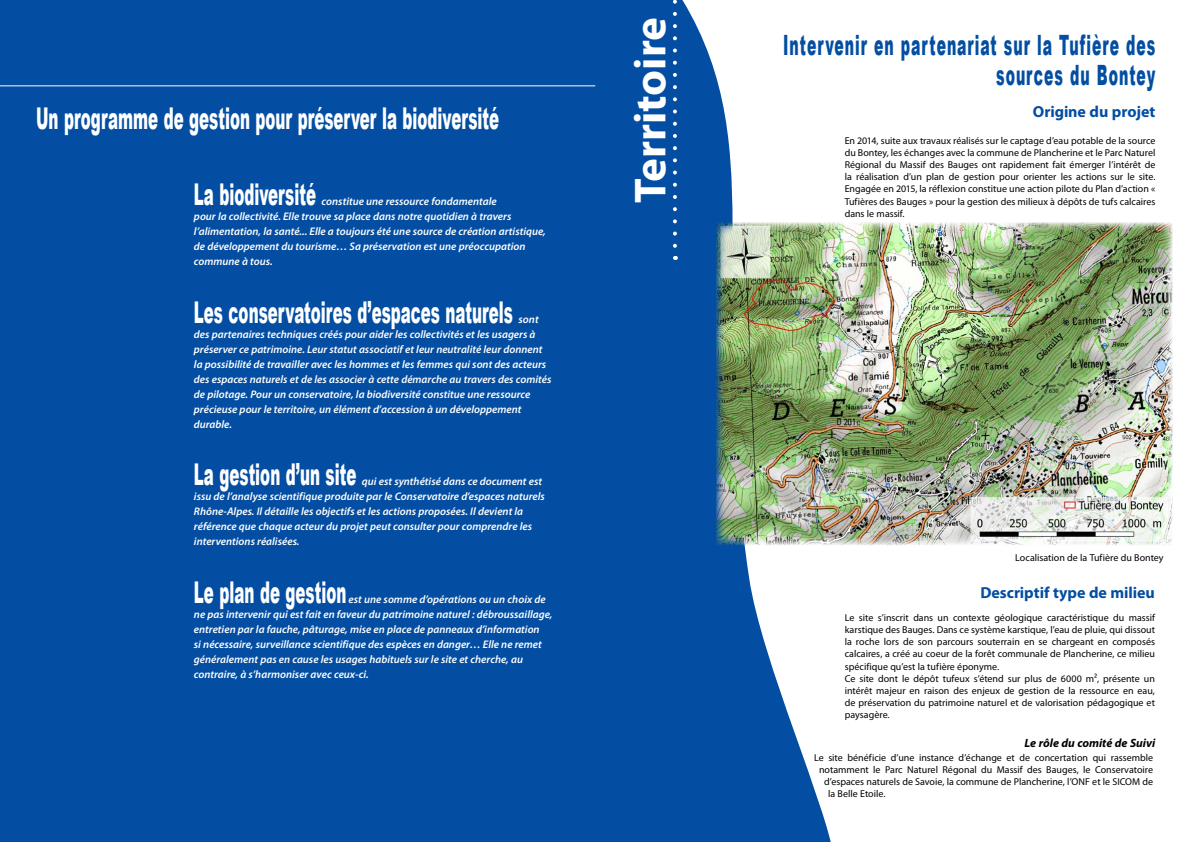
<style>
.page{position:relative;width:1191px;height:842px;background:#fff}
.page>*{position:absolute;margin:0;border:0;box-sizing:border-box;transform-origin:0 0}
.t1{font:700 45px "Myriad Pro";color:#fff}
.t2{font:900 30px "Arial";color:#fff;scale:.5 1}
.t3{font:900 28px/30px "Arial";letter-spacing:.07em;color:#034ea2;text-align:right;scale:.5 1}
.t4{font:700 16px "Myriad Pro";letter-spacing:-.005em;color:#034ea2}
.t5{font:italic 700 12px "Myriad Pro";color:#000}
.t6{font:italic 600 11px/15px "Myriad Pro";color:#fff}
.t7{font:10px/12.1px "Myriad Pro";color:#000;text-align:justify}
</style>
<div class="page">
<div style="left:0;top:0;width:595px;height:842px;background:#034ea2"></div>
<hr style="left:0;top:85px;width:595px;height:1px;background:#fff">
<svg style="left:595px;top:0;width:238px;height:842px;fill:#034ea2"></svg>
<svg style="left:673px;top:0;width:4px;height:246px"></svg>
<img style="left:716px;top:223px;width:456px;height:322px">
<h2 class="t2" style="left:36px;top:97px;width:928px">Un programme de gestion pour préserver la biodiversité</h2>
<h2 class="t2" style="left:194px;top:173px;width:246px">La biodiversité</h2>
<p class="t6" style="left:194px;top:194px;width:353px;text-indent:128px">constitue une ressource fondamentale<br>pour la collectivité. Elle trouve sa place dans notre quotidien à travers l’alimentation, la santé... Elle a toujours été une source de création artistique, de développement du tourisme… Sa préservation est une préoccupation commune à tous.</p>
<h2 class="t2" style="left:194px;top:290px;width:640px">Les conservatoires d’espaces naturels</h2>
<p class="t6" style="left:194px;top:311px;width:359px;text-indent:325px">sont des partenaires techniques créés pour aider les collectivités et les usagers à préserver ce patrimoine. Leur statut associatif et leur neutralité leur donnent la possibilité de travailler avec les hommes et les femmes qui sont des acteurs des espaces naturels et de les associer à cette démarche au travers des comités de pilotage. Pour un conservatoire, la biodiversité constitue une ressource précieuse pour le territoire, un élément d’accession à un développement durable.</p>
<h2 class="t2" style="left:194px;top:453px;width:326px">La gestion d’un site</h2>
<p class="t6" style="left:194px;top:474px;width:352px;text-indent:168px">qui est synthétisé dans ce document est issu de l’analyse scientifique produite par le Conservatoire d’espaces naturels Rhône-Alpes. Il détaille les objectifs et les actions proposées. Il devient la référence que chaque acteur du projet peut consulter pour comprendre les interventions réalisées.</p>
<h2 class="t2" style="left:194px;top:570px;width:306px">Le plan de gestion</h2>
<p class="t6" style="left:194px;top:591px;width:360px;text-indent:155px">est une somme d’opérations ou un choix de ne pas intervenir qui est fait en faveur du patrimoine naturel : débroussaillage, entretien par la fauche, pâturage, mise en place de panneaux d’information<br>si nécessaire, surveillance scientifique des espèces en danger… Elle ne remet généralement pas en cause les usages habituels sur le site et cherche, au contraire, à s’harmoniser avec ceux-ci.</p>
<h1 class="t1" style="left:621px;top:203px;width:188px;rotate:-90deg">Territoire</h1>
<h3 class="t3" style="left:783px;top:29px;width:746px">Intervenir en partenariat sur la Tufière des sources du Bontey</h3>
<h3 class="t4" style="left:1033px;top:101px;width:124px">Origine du projet</h3>
<p class="t7" style="left:844px;top:134px;width:312px">En 2014, suite aux travaux réalisés sur le captage d’eau potable de la source du Bontey, les échanges avec la commune de Plancherine et le Parc Naturel Régional du Massif des Bauges ont rapidement fait émerger l’intérêt de la réalisation d’un plan de gestion pour orienter les actions sur le site.<br>Engagée en 2015, la réflexion constitue une action pilote du Plan d’action « Tufières des Bauges » pour la gestion des milieux à dépôts de tufs calcaires dans le massif.</p>
<p class="t7" style="left:1015px;top:551px;width:150px">Localisation de la Tufière du Bontey</p>
<h3 class="t4" style="left:980px;top:582px;width:176px">Descriptif type de milieu</h3>
<p class="t7" style="left:844px;top:612px;width:312px;text-align:left">Le site s’inscrit dans un contexte géologique caractéristique du massif karstique des Bauges. Dans ce système karstique, l’eau de pluie, qui dissout la roche lors de son parcours souterrain en se chargeant en composés calcaires, a créé au coeur de la forêt communale de Plancherine, ce milieu spécifique qu’est la tufière éponyme.<br>Ce site dont le dépôt tufeux s’étend sur plus de 6000 m², présente un intérêt majeur en raison des enjeux de gestion de la ressource en eau, de préservation du patrimoine naturel et de valorisation pédagogique et paysagère.</p>
<p class="t5" style="left:1024px;top:735px;width:132px">Le rôle du comité de Suivi</p>
<p class="t7" style="left:814px;top:751px;width:341px">Le site bénéficie d’une instance d’échange et de concertation qui rassemble</p>
<p class="t7" style="left:819px;top:763px;width:336px">notamment le Parc Naturel Régonal du Massif des Bauges, le Conservatoire</p>
<p class="t7" style="left:824px;top:775px;width:330px">d’espaces naturels de Savoie, la commune de Plancherine, l’ONF et le SICOM de</p>
<p class="t7" style="left:828px;top:787px;width:59px">la Belle Etoile.</p>
</div>
